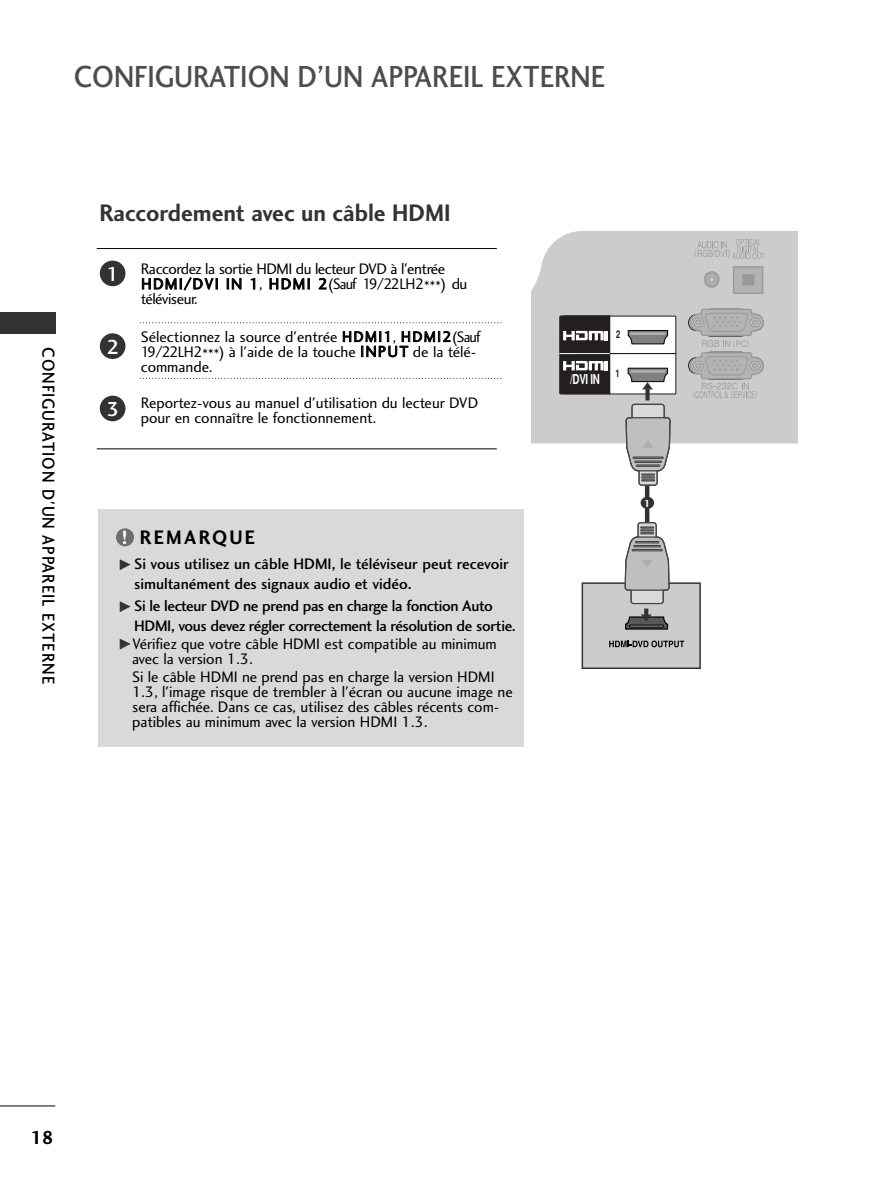
<style>
.page{position:relative;width:893px;height:1190px;background:#fff}
.page>*{position:absolute;margin:0;border:0;box-sizing:border-box;transform-origin:0 0}
.t1{font:31.5px "Charlotte Sans Medium Plain";color:#4d4d4d;scale:.9 1}
.t2{font:24.75px "Charlotte Sans Bold Plain";color:#333;scale:.95 1}
.t3{font:21px "Charlotte Sans Medium Plain";color:#fff}
.t4{font:20.25px "Charlotte Sans Bold Plain";letter-spacing:.12em;color:#000;scale:.95 1}
.t5{font:19.5px "Charlotte Sans Bold Plain";color:#000}
.t6{font:18px "Charlotte Sans Medium Plain";letter-spacing:.06em;color:#000;scale:.9 1}
.t7{font:15.75px/15px "Charlotte Sans Book Plain";letter-spacing:-.005em;color:#000}
.t8{font:15.75px/19.5px "Charlotte Sans Medium Plain";letter-spacing:-.025em;color:#000}
.t9{font:15.75px/15px "Charlotte Sans Book Plain";letter-spacing:-.03em;color:#000}
.t10{font:15.75px/19.5px "Charlotte Sans Medium Plain";color:#000}
.t11{font:700 13.65px "Helvetica";color:#fff;scale:.72 1}
.t12{font:700 10.65px "Helvetica";color:#231f20;scale:.71 1}
.t13{font:10.5px "Charlotte Sans Bold Plain";color:#fff}
.s1{font-size:15px}
.s2{font-size:19.95px;color:#fff}
.s3{font-family:"FZDING33";font-size:10.5px;color:#333}
</style>
<div class="page">
<hr style="left:0;top:1105px;width:55px;height:1px;background:#000">
<div style="left:0;top:313px;width:55px;height:21px;background:#333"></div>
<div style="left:531px;top:231px;width:266px;height:212px;background:#ccc"></div>
<div style="left:559px;top:316px;width:117px;height:78px;background:#fff;border:1px solid #231f20"></div>
<svg style="left:627px;top:330px;width:42px;height:15px"></svg>
<hr style="left:630px;top:332px;width:35px;height:3px;background:#b3b3b3">
<hr style="left:576px;top:353px;width:99px;height:1px;background:#000">
<svg style="left:559px;top:315px;width:52px;height:79px;background:#494546"></svg>
<svg style="left:694px;top:239px;width:70px;height:20px"></svg>
<svg style="left:688px;top:308px;width:76px;height:91px;background:#b7b7b7"></svg>
<div style="left:704px;top:271px;width:15px;height:16px;background:#a7a7a7;border:1px solid #999;border-radius:50%"></div>
<svg style="left:705px;top:273px;width:13px;height:13px"></svg>
<svg style="left:709px;top:276px;width:5px;height:6px"></svg>
<div style="left:733px;top:266px;width:30px;height:28px;background:#b3b3b3;border:1px solid #999"></div>
<div style="left:742px;top:274px;width:12px;height:11px;background:#999"></div>
<div style="left:581px;top:582px;width:119px;height:87px;background:#ccc;border:2px solid #333"></div>
<hr style="left:645px;top:471px;width:4px;height:62px;background:#333">
<svg style="left:609px;top:640px;width:75px;height:7px"></svg>
<svg style="left:625px;top:367px;width:46px;height:119px"></svg>
<svg style="left:623px;top:521px;width:47px;height:109px"></svg>
<hr style="left:97px;top:248px;width:399px;height:1px;background:#000">
<hr style="left:97px;top:448px;width:399px;height:1px;background:#000">
<svg style="left:140px;top:378px;width:362px;height:1px"></svg>
<div style="left:100px;top:333px;width:25px;height:26px;background:#333;border-radius:50%"></div>
<svg style="left:140px;top:322px;width:362px;height:1px"></svg>
<div style="left:100px;top:395px;width:25px;height:26px;background:#333;border-radius:50%"></div>
<div style="left:100px;top:260px;width:25px;height:26px;background:#333;border-radius:50%"></div>
<div style="left:640px;top:497px;width:14px;height:12px;background:#333;border-radius:50%"></div>
<div style="left:98px;top:509px;width:425px;height:237px;background:#d9d9d9"></div>
<div style="left:116px;top:528px;width:18px;height:18px;background:#6c6d70;border-radius:50%"></div>
<h1 class="t1" style="left:74px;top:64px;width:592px">CONFIGURATION D’UN APPAREIL EXTERNE</h1>
<p class="t6" style="left:55px;top:347px;width:375px;rotate:90deg">CONFIGURATION D'UN APPAREIL EXTERNE</p>
<h2 class="t2" style="left:99px;top:203px;width:371px">Raccordement avec un câble HDMI</h2>
<h3 class="t3" style="left:107px;top:266px;width:14px">1</h3>
<h3 class="t3" style="left:107px;top:339px;width:14px">2</h3>
<h3 class="t3" style="left:107px;top:401px;width:14px">3</h3>
<p class="t9" style="left:141px;top:263px;width:328px">Raccordez la sortie HDMI du lecteur DVD à l'entrée<br>HDMI/DVI IN 1, HDMI 2(Sauf 19/22LH2***) du téléviseur.</p>
<p class="t7" style="left:141px;top:330px;width:341px">Sélectionnez la source d'entrée <span class="s1">HDMI1</span>, <span class="s1">HDMI2</span>(Sauf<br>19/22LH2***) à l'aide de la touche INPUT de la télé&shy;commande.</p>
<p class="t7" style="left:141px;top:396px;width:339px">Reportez-vous au manuel d'utilisation du lecteur DVD pour en connaître le fonctionnement.</p>
<p class="t4" style="left:121px;top:529px;width:142px"><span class="s2">!</span> REMARQUE</p>
<p class="t10" style="left:134px;top:555px;width:376px;text-indent:-15px"><span class="s3">G</span> Si vous utilisez un câble HDMI, le téléviseur peut recevoir simultanément des signaux audio et vidéo.</p>
<p class="t8" style="left:134px;top:597px;width:383px;text-indent:-15px"><span class="s3">G</span> Si le lecteur DVD ne prend pas en charge la fonction Auto<br>HDMI, vous devez régler correctement la résolution de sortie.</p>
<p class="t7" style="left:132px;top:637px;width:366px;text-indent:-13px"><span class="s3">G</span> Vérifiez que votre câble HDMI est compatible au minimum avec la version 1.3.</p>
<p class="t7" style="left:132px;top:670px;width:382px">Si le câble HDMI ne prend pas en charge la version HDMI 1.3, l'image risque de trembler à l'écran ou aucune image ne sera affichée. Dans ce cas, utilisez des câbles récents com&shy;patibles au minimum avec la version HDMI 1.3.</p>
<p class="t11" style="left:570px;top:374px;width:43px">/DVI IN</p>
<p class="t12" style="left:616px;top:330px;width:7px">2</p>
<p class="t12" style="left:615px;top:370px;width:7px">1</p>
<p class="t13" style="left:644px;top:499px;width:8px">1</p>
<p class="t5" style="left:31px;top:1129px;width:25px">18</p>
</div>
